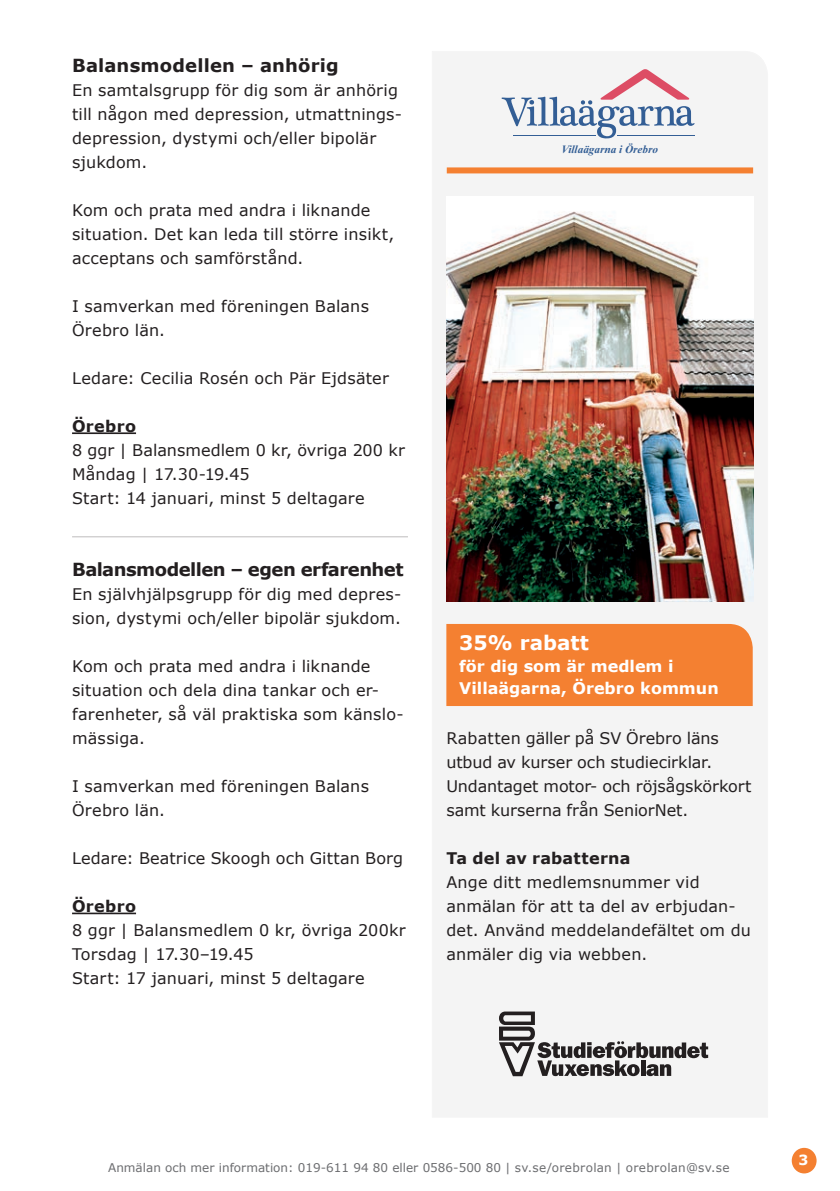
<style>
.page{position:relative;width:840px;height:1191px;background:#fff}
.page>*{position:absolute;margin:0;border:0;box-sizing:border-box;transform-origin:0 0}
.t1{font:700 20px "Verdana";color:#fff}
.t2{font:700 18px "Verdana";letter-spacing:-.02em;color:#231f20}
.t3{font:700 18px "Verdana";letter-spacing:.01em;color:#231f20}
.t4{font:16px/24px "Verdana";letter-spacing:.01em;color:#231f20}
.t5{font:700 16px/22px "Verdana";color:#fff}
.t6{font:700 16px "Verdana";letter-spacing:.02em;color:#231f20}
.t7{font:700 14px "Verdana";color:#fff}
.t8{font:12px "Verdana";color:#6c6d70}
.t9{font:italic 700 11.2px "Times New Roman";letter-spacing:-.005em;color:#335e95}
</style>
<div class="page">
<div style="left:432px;top:51px;width:335px;height:1066px;background:#f4f4f4"></div>
<hr style="left:72px;top:432px;width:64px;height:2px;background:#231f20">
<hr style="left:72px;top:912px;width:64px;height:2px;background:#231f20">
<svg style="left:501px;top:69px;width:193px;height:69px"></svg>
<hr style="left:512px;top:135px;width:83px;height:1px;background:#335e95">
<hr style="left:616px;top:135px;width:78px;height:1px;background:#335e95">
<div style="left:446px;top:167px;width:306px;height:6px;background:#f48031"></div>
<img style="left:446px;top:196px;width:306px;height:405px">
<div style="left:446px;top:624px;width:306px;height:82px;background:#f48031"></div>
<div style="left:791px;top:1147px;width:25px;height:26px;background:#f48031;border-radius:50%"></div>
<hr style="left:72px;top:536px;width:336px;height:1px;background:#231f20">
<svg style="left:498px;top:1011px;width:209px;height:65px"></svg>
<p class="t3" style="left:72px;top:53px;width:268px">Balansmodellen – anhörig</p>
<p class="t4" style="left:72px;top:78px;width:331px">En samtalsgrupp för dig som är anhörig till någon med depression, utmattnings&shy;depression, dystymi och/eller bipolär sjukdom.</p>
<p class="t4" style="left:72px;top:198px;width:323px">Kom och prata med andra i liknande situation. Det kan leda till större insikt, acceptans och samförstånd.</p>
<p class="t4" style="left:72px;top:294px;width:298px">I samverkan med föreningen Balans<br>Örebro län.</p>
<p class="t4" style="left:72px;top:366px;width:318px">Ledare: Cecilia Rosén och Pär Ejdsäter</p>
<p class="t6" style="left:72px;top:415px;width:65px">Örebro</p>
<p class="t4" style="left:72px;top:438px;width:334px">8 ggr | Balansmedlem 0 kr, övriga 200 kr<br>Måndag | 17.30-19.45<br>Start: 14 januari, minst 5 deltagare</p>
<p class="t2" style="left:72px;top:557px;width:333px">Balansmodellen – egen erfarenhet</p>
<p class="t4" style="left:72px;top:582px;width:330px">En självhjälpsgrupp för dig med depres&shy;sion, dystymi och/eller bipolär sjukdom.</p>
<p class="t4" style="left:72px;top:654px;width:333px">Kom och prata med andra i liknande situation och dela dina tankar och er&shy;farenheter, så väl praktiska som känslo&shy;mässiga.</p>
<p class="t4" style="left:72px;top:774px;width:298px">I samverkan med föreningen Balans<br>Örebro län.</p>
<p class="t4" style="left:72px;top:846px;width:332px">Ledare: Beatrice Skoogh och Gittan Borg</p>
<p class="t6" style="left:72px;top:895px;width:65px">Örebro</p>
<p class="t4" style="left:72px;top:918px;width:335px">8 ggr | Balansmedlem 0 kr, övriga 200kr<br>Torsdag | 17.30–19.45<br>Start: 17 januari, minst 5 deltagare</p>
<p class="t9" style="left:561px;top:141px;width:98px">Villaägarna i Örebro</p>
<p class="t1" style="left:459px;top:629px;width:131px">35% rabatt</p>
<p class="t5" style="left:459px;top:655px;width:261px">för dig som är medlem i<br>Villaägarna, Örebro kommun</p>
<p class="t4" style="left:446px;top:726px;width:306px">Rabatten gäller på SV Örebro läns utbud av kurser och studiecirklar.<br>Undantaget motor- och röjsågskörkort samt kurserna från SeniorNet.</p>
<p class="t6" style="left:446px;top:847px;width:185px">Ta del av rabatterna</p>
<p class="t4" style="left:446px;top:870px;width:306px">Ange ditt medlemsnummer vid anmälan för att ta del av erbjudan&shy;det. Använd meddelandefältet om du anmäler dig via webben.</p>
<p class="t8" style="left:108px;top:1159px;width:622px">Anmälan och mer information: 019-611 94 80 eller 0586-500 80 | sv.se/orebrolan | orebrolan@sv.se</p>
<p class="t7" style="left:798px;top:1150px;width:11px">3</p>
</div>
